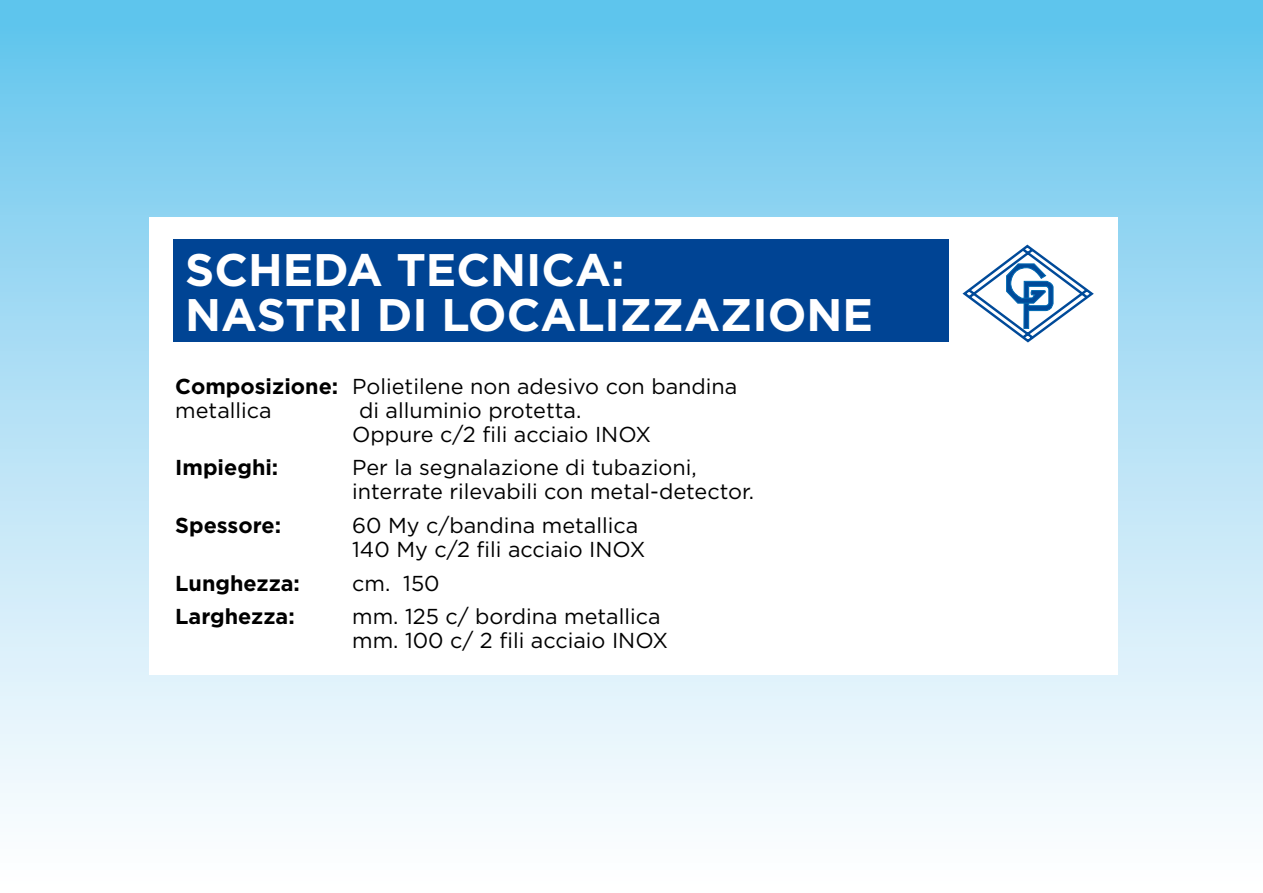
<style>
.page{position:relative;width:1263px;height:893px;background:#fff}
.page>*{position:absolute;margin:0;border:0;box-sizing:border-box;transform-origin:0 0}
.t1{font:700 45.6px/45.6px "Gotham";color:#fff}
.t2{font:21.6px/24px "Gotham";color:#000}
.t3{font:700 21.6px "Gotham";color:#000}
.s1{font-weight:700}
</style>
<div class="page">
<div style="left:0;top:0;width:1263px;height:893px;background:linear-gradient(to bottom,#65c5ed,#fff)"></div>
<div style="left:149px;top:217px;width:968px;height:457px;background:#fff"></div>
<svg style="left:962px;top:245px;width:132px;height:97px"></svg>
<div style="left:173px;top:239px;width:776px;height:102px;background:#004494"></div>
<h1 class="t1" style="left:185px;top:247px;width:689px">SCHEDA TECNICA:<br>NASTRI DI LOCALIZZAZIONE</h1>
<p class="t2" style="left:175px;top:374px;width:564px"><span class="s1">Composizione:</span> Polietilene non adesivo con bandina metallica</p>
<p class="t2" style="left:352px;top:398px;width:301px;text-indent:7px">di alluminio protetta.<br>Oppure c/2 fili acciaio INOX</p>
<p class="t3" style="left:175px;top:453px;width:105px">Impieghi:</p>
<p class="t2" style="left:352px;top:455px;width:403px">Per la segnalazione di tubazioni, interrate rilevabili con metal-detector.</p>
<p class="t3" style="left:175px;top:511px;width:107px">Spessore:</p>
<p class="t2" style="left:352px;top:513px;width:295px">60 My c/bandina metallica<br>140 My c/2 fili acciaio INOX</p>
<p class="t3" style="left:175px;top:569px;width:126px">Lunghezza:</p>
<p class="t2" style="left:352px;top:570px;width:89px">cm. 150</p>
<p class="t3" style="left:175px;top:602px;width:121px">Larghezza:</p>
<p class="t2" style="left:352px;top:604px;width:318px">mm. 125 c/ bordina metallica mm. 100 c/ 2 fili acciaio INOX</p>
</div>
